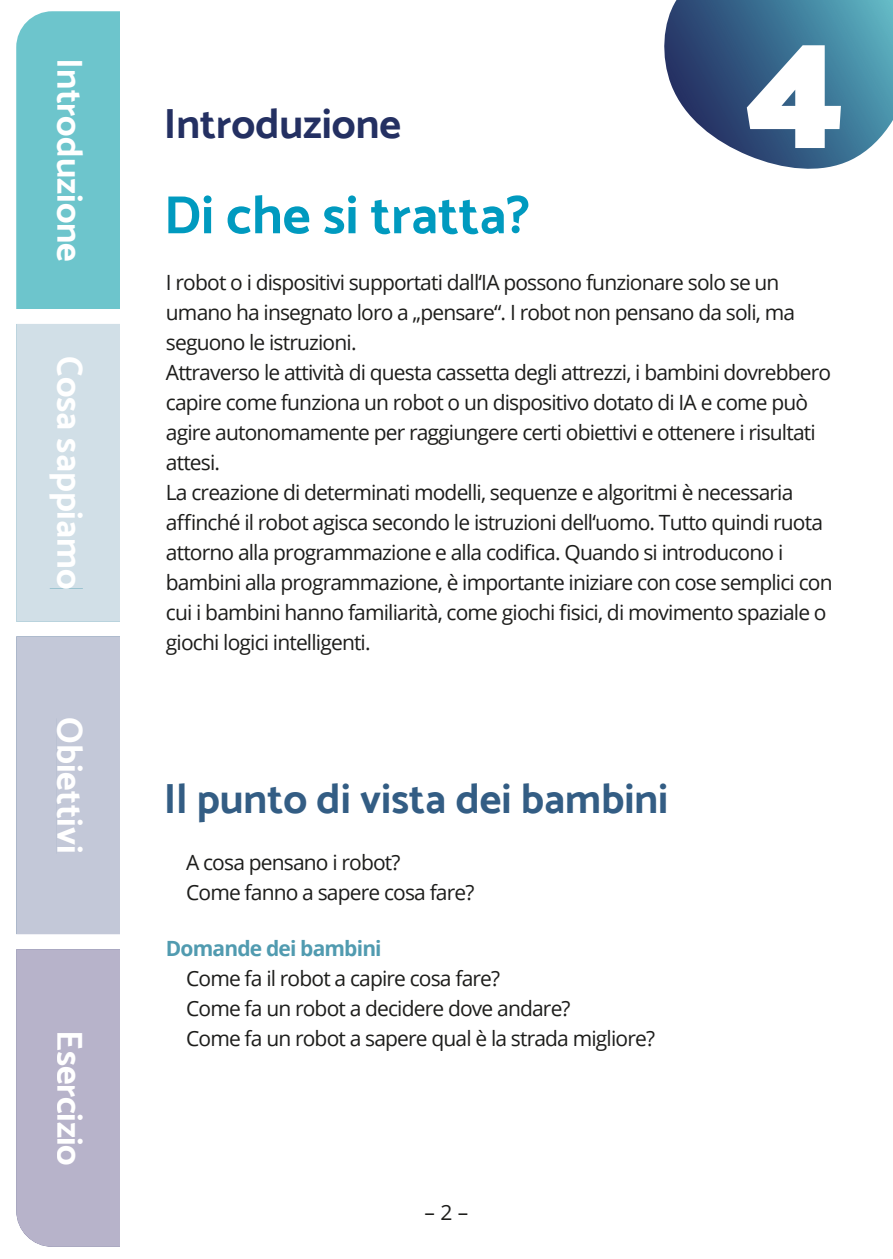
<style>
.page{position:relative;width:893px;height:1259px;background:#fff}
.page>*{position:absolute;margin:0;border:0;box-sizing:border-box;transform-origin:0 0}
.t1{font:900 162px "Catamaran";color:#fff}
.t2{font:700 54px "Catamaran";color:#009abf}
.t3{font:700 42px "Catamaran";color:#335d84}
.t4{font:700 42px "Catamaran";color:#243062}
.t5{font:700 36px "Catamaran";color:#fff}
.t6{font:21px/30px "Open Sans";letter-spacing:-.04em;color:#1d1d1b}
.t7{font:700 21px "Open Sans";letter-spacing:-.04em;color:#519bb0}
</style>
<div class="page">
<div style="left:16px;top:11px;width:104px;height:298px;background:#6dc5cc"></div>
<svg style="left:664px;top:0;width:229px;height:169px;background:#547d9c"></svg>
<div style="left:16px;top:949px;width:104px;height:297px;background:#b7b3ca"></div>
<div style="left:16px;top:636px;width:104px;height:298px;background:#c3c8d8"></div>
<div style="left:16px;top:324px;width:104px;height:297px;background:#d1dfe7"></div>
<div style="left:50px;top:357px;width:33px;height:231px;background:#d1dfe7"></div>
<div style="left:57px;top:718px;width:26px;height:135px;background:#c3c8d8"></div>
<div style="left:57px;top:1033px;width:26px;height:132px;background:#b7b3ca"></div>
<h3 class="t5" style="left:91px;top:58px;width:205px;rotate:90deg">Introduzione</h3>
<h3 class="t5" style="left:91px;top:356px;width:235px;rotate:90deg">Cosa sappiamo</h3>
<h3 class="t5" style="left:91px;top:717px;width:138px;rotate:90deg">Obiettivi</h3>
<h3 class="t5" style="left:91px;top:1030px;width:137px;rotate:90deg">Esercizio</h3>
<h3 class="t4" style="left:164px;top:99px;width:239px">Introduzione</h3>
<h2 class="t2" style="left:164px;top:183px;width:368px">Di che si tratta?</h2>
<h1 class="t1" style="left:745px;top:-13px;width:100px">4</h1>
<p class="t6" style="left:166px;top:267px;width:668px">I robot o i dispositivi supportati dall‘IA possono funzionare solo se un umano ha insegnato loro a „pensare“. I robot non pensano da soli, ma seguono le istruzioni.<br>Attraverso le attività di questa cassetta degli attrezzi, i bambini dovrebbero capire come funziona un robot o un dispositivo dotato di IA e come può agire autonomamente per raggiungere certi obiettivi e ottenere i risultati attesi.<br>La creazione di determinati modelli, sequenze e algoritmi è necessaria affinché il robot agisca secondo le istruzioni dell‘uomo. Tutto quindi ruota attorno alla programmazione e alla codifica. Quando si introducono i bambini alla programmazione, è importante iniziare con cose semplici con cui i bambini hanno familiarità, come giochi fisici, di movimento spaziale o giochi logici intelligenti.</p>
<h3 class="t3" style="left:164px;top:774px;width:506px">Il punto di vista dei bambini</h3>
<p class="t6" style="left:186px;top:846px;width:290px">A cosa pensano i robot?<br>Come fanno a sapere cosa fare?</p>
<p class="t7" style="left:166px;top:933px;width:217px">Domande dei bambini</p>
<p class="t6" style="left:186px;top:963px;width:470px">Come fa il robot a capire cosa fare?<br>Come fa un robot a decidere dove andare?<br>Come fa un robot a sapere qual è la strada migliore?</p>
<p class="t6" style="left:424px;top:1196px;width:45px">– 2 –</p>
</div>
